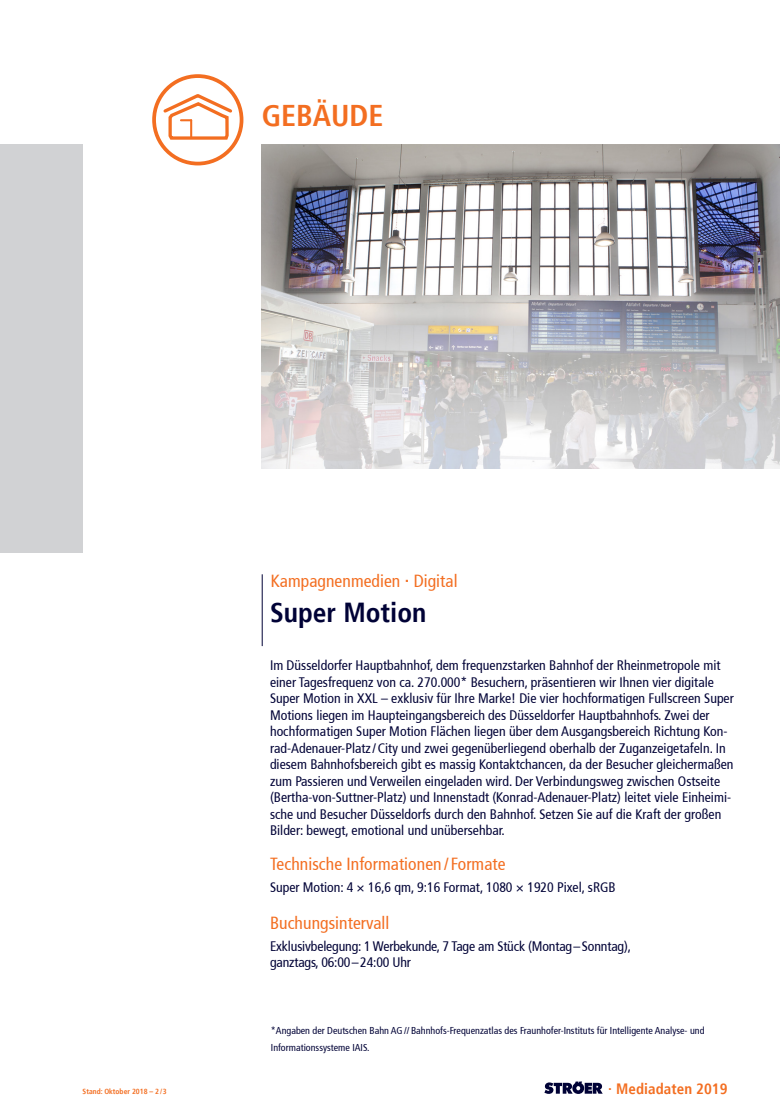
<style>
.page{position:relative;width:780px;height:1117px;background:#fff}
.page>*{position:absolute;margin:0;border:0;box-sizing:border-box;transform-origin:0 0}
.t1{font:700 condensed 30px "Stroeer Frutiger";color:#f36e21}
.t2{font:700 condensed 27.5px "Stroeer Frutiger";color:#000236}
.Überschrift{font:condensed 17.5px "Stroeer Frutiger";letter-spacing:.005em;color:#f36e21}
.t3{font:700 condensed 15px "Stroeer Frutiger";letter-spacing:.005em;color:#f36e21}
.t4{font:condensed 13.75px/16.5px "Stroeer Frutiger";color:#000236}
.Sternchentext{font:condensed 10px "Stroeer Frutiger";color:#000236}
.t5{font:700 condensed 7.5px "Stroeer Frutiger";color:#f36e21}
</style>
<div class="page">
<div style="left:0;top:145px;width:83px;height:408px;background:#d1d2d4"></div>
<hr style="left:262px;top:574px;width:1px;height:72px;background:#000236">
<div style="left:152px;top:74px;width:91px;height:91px;border:4px solid #f36e21;border-radius:50%"></div>
<svg style="left:161px;top:92px;width:74px;height:49px"></svg>
<img style="left:262px;top:145px;width:518px;height:323px">
<svg style="left:544px;top:1081px;width:58px;height:12px"></svg>
<h1 class="t1" style="left:262px;top:97px;width:123px">GEBÄUDE</h1>
<p class="Überschrift" style="left:271px;top:571px;width:188px">Kampagnenmedien <sup>.</sup> Digital</p>
<p class="t2" style="left:270px;top:595px;width:158px">Super Motion</p>
<p class="t4" style="left:270px;top:657px;width:465px">Im Düsseldorfer Hauptbahnhof, dem frequenzstarken Bahnhof der Rheinmetropole mit einer Tagesfrequenz von ca. 270.000* Besuchern, präsentieren wir Ihnen vier digitale Super Motion in XXL – exklusiv für Ihre Marke! Die vier hochformatigen Fullscreen Super Motions liegen im Haupteingangsbereich des Düsseldorfer Hauptbahnhofs. Zwei der hochformatigen Super Motion Flächen liegen über dem Ausgangsbereich Richtung Kon&shy;rad-Adenauer-Platz/City und zwei gegenüberliegend oberhalb der Zuganzeigetafeln. In diesem Bahnhofsbereich gibt es massig Kontaktchancen, da der Besucher gleichermaßen zum Passieren und Verweilen eingeladen wird. Der Verbindungsweg zwischen Ostseite</p>
<p class="t4" style="left:270px;top:789px;width:462px">(Bertha-von-Suttner-Platz) und Innenstadt (Konrad-Adenauer-Platz) leitet viele Einheimi&shy;sche und Besucher Düsseldorfs durch den Bahnhof. Setzen Sie auf die Kraft der großen<br>Bilder: bewegt, emotional und unübersehbar.</p>
<p class="Überschrift" style="left:270px;top:853px;width:237px">Technische Informationen / Formate</p>
<p class="t4" style="left:270px;top:878px;width:347px">Super Motion: 4 × 16,6 qm, 9:16 Format, 1080 × 1920 Pixel, sRGB</p>
<p class="Überschrift" style="left:270px;top:912px;width:121px">Buchungsintervall</p>
<p class="t4" style="left:270px;top:937px;width:362px">Exklusivbelegung: 1 Werbekunde, 7 Tage am Stück (Montag–Sonntag),</p>
<p class="t4" style="left:270px;top:954px;width:142px">ganztags, 06:00–24:00 Uhr</p>
<p class="Sternchentext" style="left:271px;top:1024px;width:435px">*Angaben der Deutschen Bahn AG // Bahnhofs-Frequenzatlas des Fraunhofer-Instituts für Intelligente Analyse- und</p>
<p class="Sternchentext" style="left:271px;top:1041px;width:100px">Informationssysteme IAIS.</p>
<p class="t5" style="left:83px;top:1086px;width:86px">Stand: Oktober 2018 – 2/3</p>
<p class="t3" style="left:608px;top:1079px;width:121px">. Mediadaten 2019</p>
</div>
